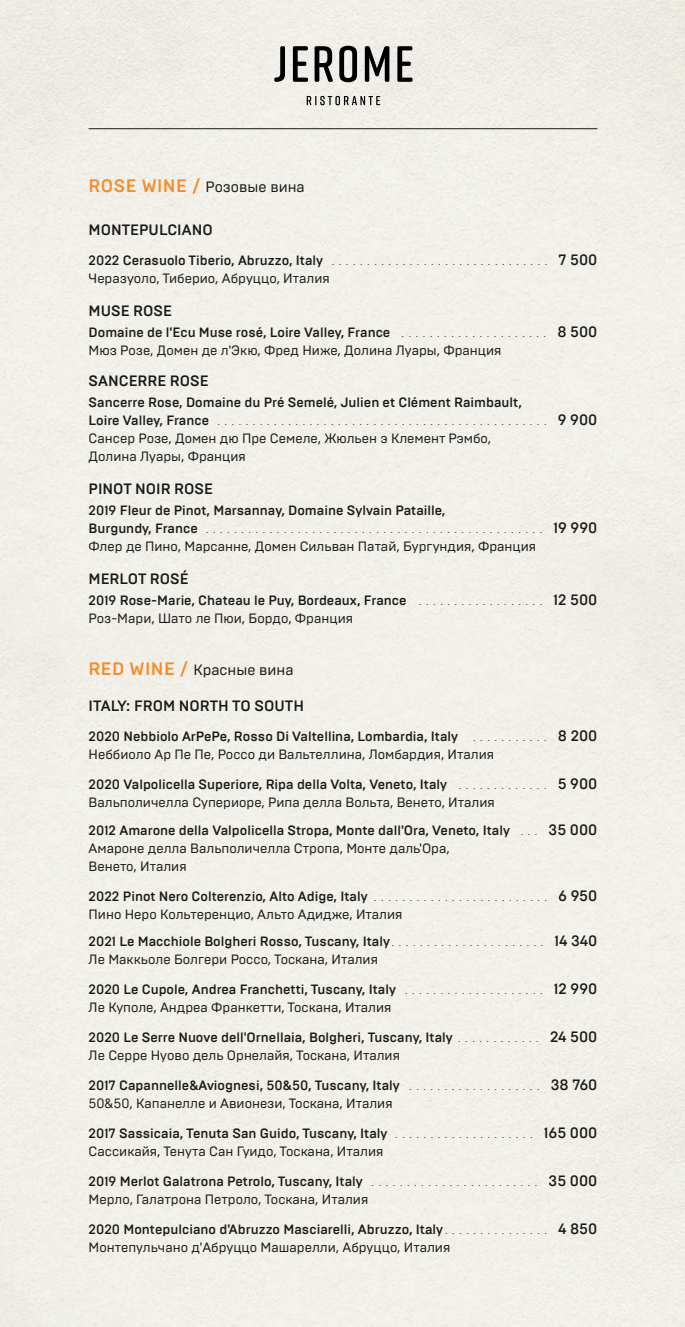
<style>
.page{position:relative;width:685px;height:1327px;background:#fff}
.page>*{position:absolute;margin:0;border:0;box-sizing:border-box;transform-origin:0 0}
.t1{font:500 15px "Brutal Type";color:#191919}
.t2{font:15px "Brutal Type";color:#191919}
.t3{font:500 13.5px/18px "Brutal Type";color:#191919}
.t4{font:13.5px/18px "Brutal Type";color:#191919}
.t5{font:300 7.5px "Brutal Type";color:#191919;scale:2 1}
.s1{font-weight:500;font-size:18px;color:#f68b29}
.s2{font-weight:500;font-size:15px}
.s3{font-weight:300;font-size:7.5px}
</style>
<div class="page">
<div style="left:0;top:0;width:685px;height:1326px;background:#f1f0e9"></div>
<svg style="left:274px;top:46px;width:11px;height:36px"></svg>
<svg style="left:293px;top:46px;width:15px;height:36px"></svg>
<svg style="left:314px;top:46px;width:19px;height:36px"></svg>
<svg style="left:339px;top:46px;width:18px;height:36px"></svg>
<svg style="left:365px;top:46px;width:24px;height:36px"></svg>
<svg style="left:397px;top:46px;width:15px;height:36px"></svg>
<svg style="left:307px;top:96px;width:73px;height:9px"></svg>
<hr style="left:89px;top:128px;width:508px;height:1px;background:#191919">
<p class="t2" style="left:89px;top:178px;width:218px"><span class="s1">ROSE WINE /</span> Розовые вина</p>
<p class="t1" style="left:89px;top:220px;width:126px">MONTEPULCIANO</p>
<p class="t3" style="left:89px;top:251px;width:236px">2022 Cerasuolo Tiberio, Abruzzo, Italy</p>
<p class="t4" style="left:89px;top:269px;width:243px">Черазуоло, Тиберио, Абруццо, Италия</p>
<p class="t5" style="left:331px;top:257px;width:134px">. . . . . . . . . . . . . . . . . . . . . . . . . . . . . . . <span class="s2">7 500</span></p>
<p class="t1" style="left:89px;top:301px;width:85px">MUSE ROSE</p>
<p class="t3" style="left:89px;top:323px;width:303px">Domaine de l'Ecu Muse rosé, Loire Valley, France</p>
<p class="t4" style="left:89px;top:341px;width:414px">Мюз Розе, Домен де л'Экю, Фред Ниже, Долина Луары, Франция</p>
<p class="t5" style="left:401px;top:329px;width:99px">. . . . . . . . . . . . . . . . . . . . . <span class="s2">8 500</span></p>
<p class="t1" style="left:89px;top:372px;width:121px">SANCERRE ROSE</p>
<p class="t3" style="left:89px;top:393px;width:435px">Sancerre Rose, Domaine du Pré Semelé, Julien et Clément Raimbault,<br>Loire Valley, France</p>
<p class="t4" style="left:89px;top:429px;width:404px">Сансер Розе, Домен дю Пре Семеле, Жюльен э Клемент Рэмбо,<br>Долина Луары, Франция</p>
<p class="t5" style="left:217px;top:418px;width:192px">. . . . . . . . . . . . . . . . . . . . . . . . . . . . . . . . . . . . . . . . . . . . . . . <span class="s2">9 900</span></p>
<p class="t1" style="left:89px;top:480px;width:126px">PINOT NOIR ROSE</p>
<p class="t3" style="left:89px;top:501px;width:358px">2019 Fleur de Pinot, Marsannay, Domaine Sylvain Pataille,<br>Burgundy, France</p>
<p class="t4" style="left:89px;top:537px;width:449px">Флер де Пино, Марсанне, Домен Сильван Патай, Бургундия, Франция</p>
<p class="t5" style="left:206px;top:526px;width:197px">. . . . . . . . . . . . . . . . . . . . . . . . . . . . . . . . . . . . . . . . . . . . . . . . <span class="s2">19 990</span></p>
<p class="t1" style="left:89px;top:570px;width:102px">MERLOT ROSÉ</p>
<p class="t3" style="left:89px;top:591px;width:319px">2019 Rose-Marie, Chateau le Puy, Bordeaux, France</p>
<p class="t4" style="left:89px;top:609px;width:266px">Роз-Мари, Шато ле Пюи, Бордо, Франция</p>
<p class="t5" style="left:418px;top:598px;width:91px">. . . . . . . . . . . . . . . . . . <span class="s2">12 500</span></p>
<p class="t2" style="left:89px;top:660px;width:206px"><span class="s1">RED WINE /</span> Красные вина</p>
<p class="t1" style="left:89px;top:697px;width:217px">ITALY: FROM NORTH TO SOUTH</p>
<p class="t3" style="left:89px;top:727px;width:371px">2020 Nebbiolo ArPePe, Rosso Di Valtellina, Lombardia, Italy</p>
<p class="t4" style="left:89px;top:745px;width:407px">Неббиоло Ар Пе Пе, Россо ди Вальтеллина, Ломбардия, Италия</p>
<p class="t3" style="left:89px;top:775px;width:360px">2020 Valpolicella Superiore, Ripa della Volta, Veneto, Italy</p>
<p class="t4" style="left:89px;top:793px;width:407px">Вальполичелла Супериоре, Рипа делла Вольта, Венето, Италия</p>
<p class="t5" style="left:473px;top:733px;width:64px">. . . . . . . . . . . <span class="s2">8 200</span></p>
<p class="t5" style="left:458px;top:781px;width:71px">. . . . . . . . . . . . . <span class="s2">5 900</span></p>
<p class="t1" style="left:520px;top:820px;width:78px"><span class="s3">. . .</span> 35 000</p>
<p class="t3" style="left:89px;top:821px;width:423px">2012 Amarone della Valpolicella Stropa, Monte dall'Ora, Veneto, Italy</p>
<p class="t4" style="left:89px;top:839px;width:362px">Амароне делла Вальполичелла Стропа, Монте даль'Ора,<br>Венето, Италия</p>
<p class="t3" style="left:89px;top:887px;width:280px">2022 Pinot Nero Colterenzio, Alto Adige, Italy</p>
<p class="t4" style="left:89px;top:905px;width:315px">Пино Неро Кольтеренцио, Альто Адидже, Италия</p>
<p class="t5" style="left:374px;top:893px;width:113px">. . . . . . . . . . . . . . . . . . . . . . . . . <span class="s2">6 950</span></p>
<p class="t5" style="left:391px;top:938px;width:104px">. . . . . . . . . . . . . . . . . . . . . . <span class="s2">14 340</span></p>
<p class="t5" style="left:405px;top:986px;width:98px">. . . . . . . . . . . . . . . . . . . . <span class="s2">12 990</span></p>
<p class="t5" style="left:458px;top:1034px;width:71px">. . . . . . . . . . . . <span class="s2">24 500</span></p>
<p class="t5" style="left:409px;top:1082px;width:96px">. . . . . . . . . . . . . . . . . . . <span class="s2">38 760</span></p>
<p class="t5" style="left:395px;top:1130px;width:103px">. . . . . . . . . . . . . . . . . . . . <span class="s2">165 000</span></p>
<p class="t5" style="left:371px;top:1178px;width:114px">. . . . . . . . . . . . . . . . . . . . . . . . <span class="s2">35 000</span></p>
<p class="t5" style="left:388px;top:1226px;width:106px">. . . . . . . . . . . . . . . . . . . . . . . <span class="s2">4 850</span></p>
<p class="t3" style="left:89px;top:932px;width:303px">2021 Le Macchiole Bolgheri Rosso, Tuscany, Italy</p>
<p class="t4" style="left:89px;top:950px;width:291px">Ле Маккьоле Болгери Россо, Тоскана, Италия</p>
<p class="t3" style="left:89px;top:980px;width:309px">2020 Le Cupole, Andrea Franchetti, Tuscany, Italy</p>
<p class="t4" style="left:89px;top:998px;width:304px">Ле Куполе, Андреа Франкетти, Тоскана, Италия</p>
<p class="t3" style="left:89px;top:1028px;width:365px">2020 Le Serre Nuove dell'Ornellaia, Bolgheri, Tuscany, Italy</p>
<p class="t4" style="left:89px;top:1046px;width:313px">Ле Серре Нуово дель Орнелайя, Тоскана, Италия</p>
<p class="t3" style="left:89px;top:1076px;width:313px">2017 Capannelle&amp;Aviognesi, 50&amp;50, Tuscany, Italy</p>
<p class="t4" style="left:89px;top:1094px;width:305px">50&amp;50, Капанелле и Авионези, Тоскана, Италия</p>
<p class="t3" style="left:89px;top:1124px;width:300px">2017 Sassicaia, Tenuta San Guido, Tuscany, Italy</p>
<p class="t4" style="left:89px;top:1142px;width:296px">Сассикайя, Тенута Сан Гуидо, Тоскана, Италия</p>
<p class="t3" style="left:89px;top:1172px;width:276px">2019 Merlot Galatrona Petrolo, Tuscany, Italy</p>
<p class="t4" style="left:89px;top:1190px;width:281px">Мерло, Галатрона Петроло, Тоскана, Италия</p>
<p class="t3" style="left:89px;top:1220px;width:356px">2020 Montepulciano d'Abruzzo Masciarelli, Abruzzo, Italy</p>
<p class="t4" style="left:89px;top:1238px;width:363px">Монтепульчано д'Абруццо Машарелли, Абруццо, Италия</p>
</div>
